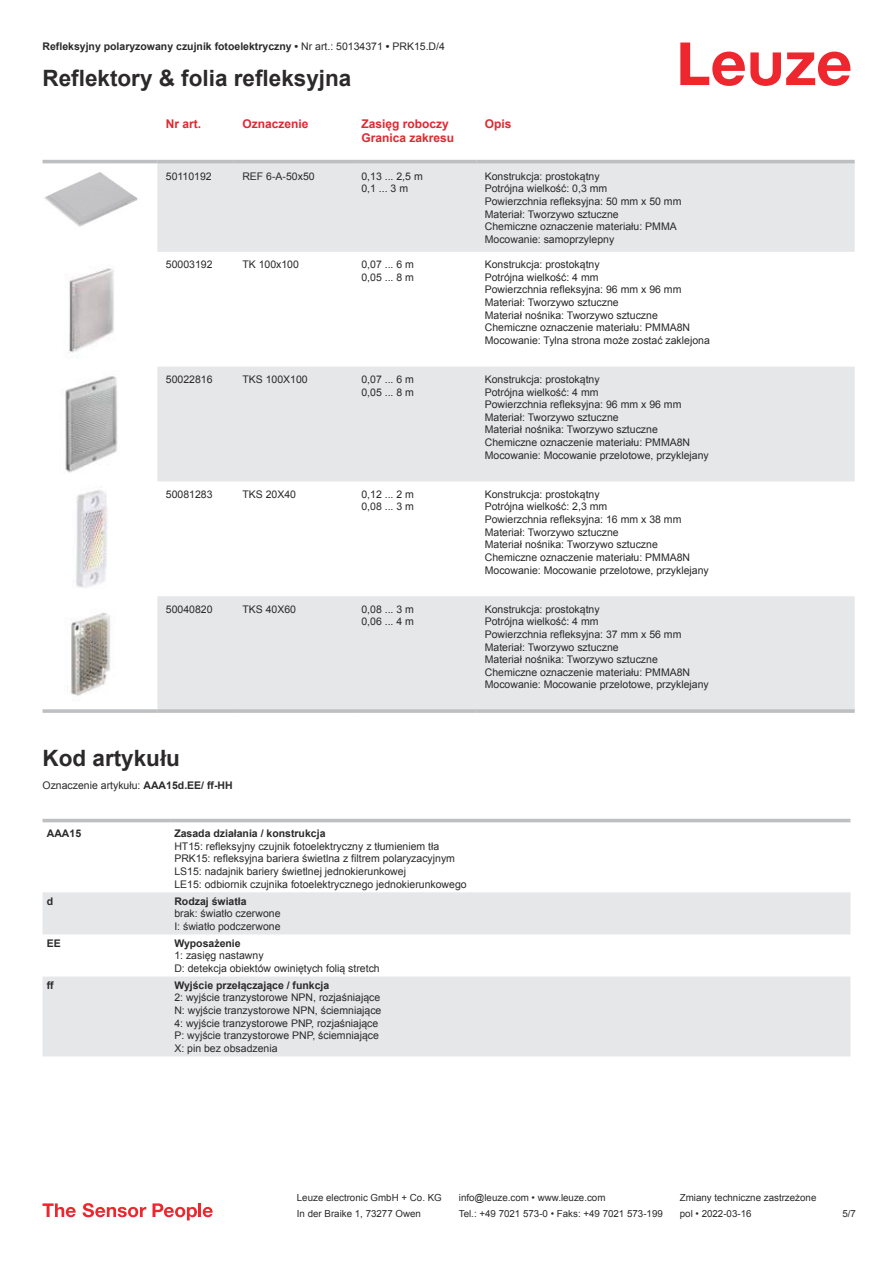
<style>
.page{position:relative;width:893px;height:1263px;background:#fff}
.page>*{position:absolute;margin:0;border:0;box-sizing:border-box;transform-origin:0 0}
.t1{font:700 22.5px "Arial";color:#2b292a}
.t2{font:700 12px/14.4px "Arial";color:#db2a30}
.t3{font:10.5px/12.6px "Arial";color:#2b292a}
.t4{font:700 10.5px "Arial";color:#2b292a}
.t5{font:9.75px "Arial";color:#2b292a}
.s1{font-weight:400}
.s2{font-weight:700}
</style>
<div class="page">
<svg style="left:680px;top:43px;width:170px;height:43px"></svg>
<svg style="left:157px;top:163px;width:698px;height:546px;fill:#e6e7e9"></svg>
<hr style="left:43px;top:160px;width:114px;height:3px;background:#bdbfc1">
<hr style="left:157px;top:160px;width:77px;height:3px;background:#bdbfc1">
<hr style="left:234px;top:160px;width:119px;height:3px;background:#bdbfc1">
<hr style="left:353px;top:160px;width:123px;height:3px;background:#bdbfc1">
<hr style="left:476px;top:160px;width:379px;height:3px;background:#bdbfc1">
<svg style="left:43px;top:709px;width:114px;height:4px"></svg>
<hr style="left:157px;top:709px;width:77px;height:4px;background:#c5c7c8">
<hr style="left:234px;top:709px;width:119px;height:4px;background:#bdbfc1">
<hr style="left:353px;top:709px;width:123px;height:4px;background:#bdbfc1">
<hr style="left:476px;top:709px;width:379px;height:4px;background:#c5c7c8">
<img style="left:44px;top:172px;width:94px;height:55px">
<img style="left:69px;top:268px;width:45px;height:85px">
<img style="left:65px;top:376px;width:53px;height:97px">
<img style="left:73px;top:490px;width:34px;height:98px">
<img style="left:70px;top:612px;width:41px;height:84px">
<div style="left:43px;top:818px;width:807px;height:5px;background:#ebeced"></div>
<svg style="left:43px;top:892px;width:807px;height:164px;fill:#e6e7e9"></svg>
<hr style="left:43px;top:819px;width:127px;height:3px;background:#bdbfc1">
<hr style="left:170px;top:819px;width:680px;height:3px;background:#bdbfc1">
<svg style="left:43px;top:1203px;width:33px;height:14px"></svg>
<svg style="left:83px;top:1203px;width:63px;height:14px"></svg>
<svg style="left:153px;top:1203px;width:44px;height:17px"></svg>
<hr style="left:198px;top:1203px;width:3px;height:14px;background:#ed272d">
<svg style="left:203px;top:1207px;width:10px;height:10px"></svg>
<p class="t4" style="left:43px;top:43px;width:404px">Refleksyjny polaryzowany czujnik fotoelektryczny • <span class="s1">Nr art.: 50134371</span> • <span class="s1">PRK15.D/4</span></p>
<h1 class="t1" style="left:43px;top:70px;width:310px">Reflektory &amp; folia refleksyjna</h1>
<p class="t2" style="left:166px;top:116px;width:37px">Nr art.</p>
<p class="t2" style="left:242px;top:117px;width:68px">Oznaczenie</p>
<p class="t2" style="left:361px;top:116px;width:94px">Zasięg roboczy<br>Granica zakresu</p>
<p class="t2" style="left:485px;top:117px;width:28px">Opis</p>
<p class="t3" style="left:166px;top:170px;width:47px">50110192</p>
<p class="t3" style="left:242px;top:170px;width:74px">REF 6-A-50x50</p>
<p class="t3" style="left:361px;top:171px;width:63px">0,13 ... 2,5 m<br>0,1 ... 3 m</p>
<p class="t3" style="left:485px;top:170px;width:198px">Konstrukcja: prostokątny<br>Potrójna wielkość: 0,3 mm<br>Powierzchnia refleksyjna: 50 mm x 50 mm<br>Materiał: Tworzywo sztuczne<br>Chemiczne oznaczenie materiału: PMMA<br>Mocowanie: samoprzylepny</p>
<p class="t3" style="left:166px;top:258px;width:48px">50003192</p>
<p class="t3" style="left:242px;top:258px;width:58px">TK 100x100</p>
<p class="t3" style="left:361px;top:258px;width:54px">0,07 ... 6 m<br>0,05 ... 8 m</p>
<p class="t3" style="left:485px;top:258px;width:227px">Konstrukcja: prostokątny<br>Potrójna wielkość: 4 mm<br>Powierzchnia refleksyjna: 96 mm x 96 mm Materiał: Tworzywo sztuczne<br>Materiał nośnika: Tworzywo sztuczne Chemiczne oznaczenie materiału: PMMA8N Mocowanie: Tylna strona może zostać zaklejona</p>
<p class="t3" style="left:166px;top:373px;width:48px">50022816</p>
<p class="t3" style="left:242px;top:373px;width:67px">TKS 100X100</p>
<p class="t3" style="left:361px;top:373px;width:54px">0,07 ... 6 m<br>0,05 ... 8 m</p>
<p class="t3" style="left:485px;top:373px;width:226px">Konstrukcja: prostokątny<br>Potrójna wielkość: 4 mm<br>Powierzchnia refleksyjna: 96 mm x 96 mm Materiał: Tworzywo sztuczne<br>Materiał nośnika: Tworzywo sztuczne Chemiczne oznaczenie materiału: PMMA8N Mocowanie: Mocowanie przelotowe, przyklejany</p>
<p class="t3" style="left:166px;top:489px;width:48px">50081283</p>
<p class="t3" style="left:242px;top:488px;width:55px">TKS 20X40</p>
<p class="t3" style="left:361px;top:489px;width:54px">0,12 ... 2 m<br>0,08 ... 3 m</p>
<p class="t3" style="left:485px;top:488px;width:226px">Konstrukcja: prostokątny<br>Potrójna wielkość: 2,3 mm<br>Powierzchnia refleksyjna: 16 mm x 38 mm Materiał: Tworzywo sztuczne<br>Materiał nośnika: Tworzywo sztuczne Chemiczne oznaczenie materiału: PMMA8N Mocowanie: Mocowanie przelotowe, przyklejany</p>
<p class="t3" style="left:166px;top:604px;width:48px">50040820</p>
<p class="t3" style="left:242px;top:603px;width:55px">TKS 40X60</p>
<p class="t3" style="left:361px;top:604px;width:54px">0,08 ... 3 m<br>0,06 ... 4 m</p>
<p class="t3" style="left:485px;top:603px;width:226px">Konstrukcja: prostokątny<br>Potrójna wielkość: 4 mm<br>Powierzchnia refleksyjna: 37 mm x 56 mm Materiał: Tworzywo sztuczne<br>Materiał nośnika: Tworzywo sztuczne Chemiczne oznaczenie materiału: PMMA8N Mocowanie: Mocowanie przelotowe, przyklejany</p>
<h1 class="t1" style="left:43px;top:742px;width:139px">Kod artykułu</h1>
<p class="t3" style="left:43px;top:778px;width:192px">Oznaczenie artykułu: <span class="s2">AAA15d.EE/ ff-HH</span></p>
<p class="t4" style="left:47px;top:826px;width:36px">AAA15</p>
<p class="t4" style="left:174px;top:826px;width:153px">Zasada działania / konstrukcja</p>
<p class="t3" style="left:174px;top:840px;width:294px">HT15: refleksyjny czujnik fotoelektryczny z tłumieniem tła PRK15: refleksyjna bariera świetlna z filtrem polaryzacyjnym LS15: nadajnik bariery świetlnej jednokierunkowej<br>LE15: odbiornik czujnika fotoelektrycznego jednokierunkowego</p>
<p class="t4" style="left:47px;top:897px;width:8px">d</p>
<p class="t4" style="left:174px;top:893px;width:74px">Rodzaj światła</p>
<p class="t3" style="left:174px;top:907px;width:108px">brak: światło czerwone<br>I: światło podczerwone</p>
<p class="t4" style="left:47px;top:939px;width:16px">EE</p>
<p class="t4" style="left:174px;top:935px;width:68px">Wyposażenie</p>
<p class="t3" style="left:174px;top:949px;width:207px">1: zasięg nastawny<br>D: detekcja obiektów owiniętych folią stretch</p>
<p class="t4" style="left:47px;top:981px;width:8px">ff</p>
<p class="t4" style="left:174px;top:978px;width:157px">Wyjście przełączające / funkcja</p>
<p class="t3" style="left:174px;top:991px;width:209px">2: wyjście tranzystorowe NPN, rozjaśniające N: wyjście tranzystorowe NPN, ściemniające 4: wyjście tranzystorowe PNP, rozjaśniające P: wyjście tranzystorowe PNP, ściemniające X: pin bez obsadzenia</p>
<p class="t5" style="left:297px;top:1191px;width:146px">Leuze electronic GmbH + Co. KG</p>
<p class="t5" style="left:459px;top:1191px;width:148px">info@leuze.com • www.leuze.com</p>
<p class="t5" style="left:680px;top:1191px;width:138px">Zmiany techniczne zastrzeżone</p>
<p class="t5" style="left:297px;top:1210px;width:126px">In der Braike 1, 73277 Owen</p>
<p class="t5" style="left:459px;top:1207px;width:205px">Tel.: +49 7021 573-0 • Faks: +49 7021 573-199</p>
<p class="t5" style="left:680px;top:1207px;width:73px">pol • 2022-03-16</p>
<p class="t5" style="left:842px;top:1210px;width:15px">5 /7</p>
</div>
